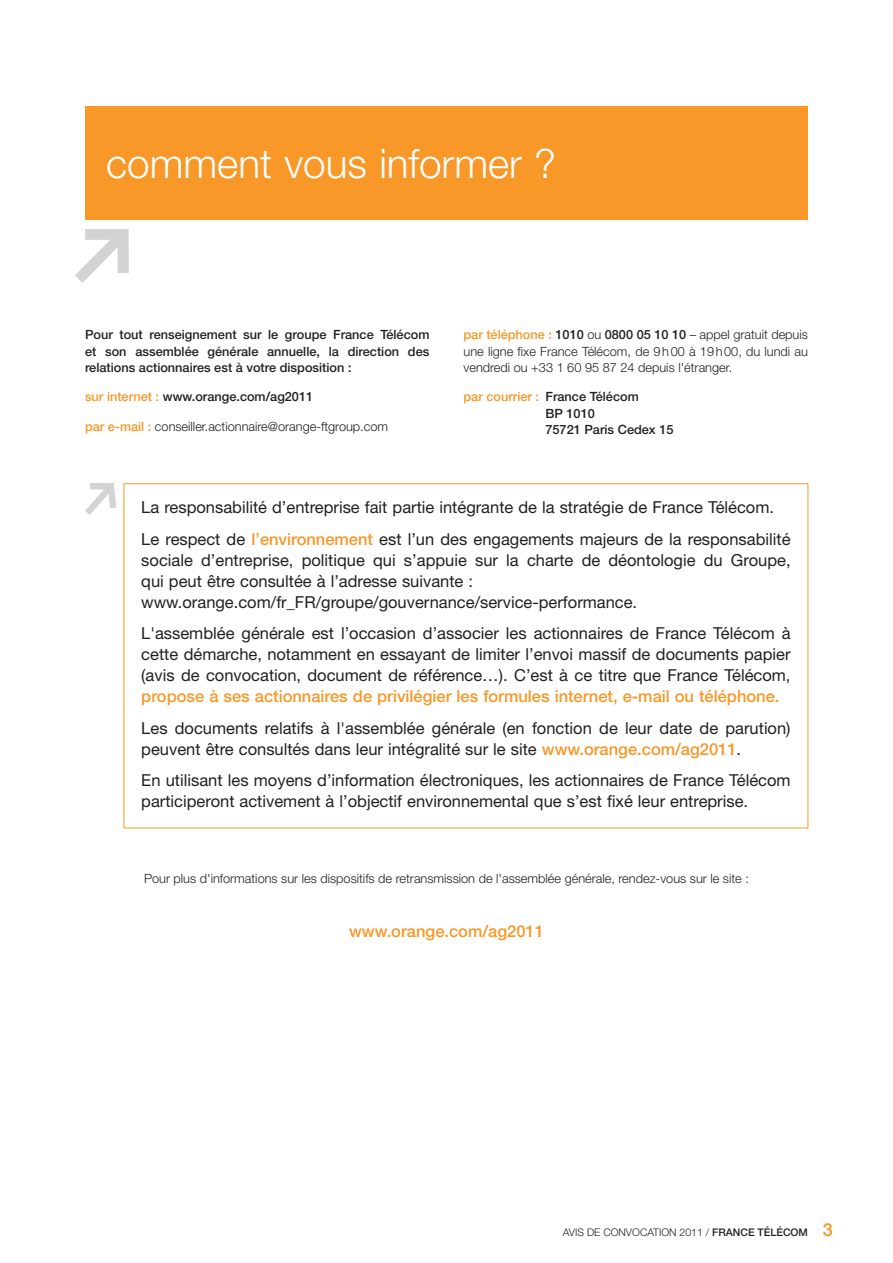
<style>
.page{position:relative;width:893px;height:1263px;background:#fff}
.page>*{position:absolute;margin:0;border:0;box-sizing:border-box;transform-origin:0 0}
.t1{font:300 40.5px "Helvetica Neue LT Std";color:#fff}
.t2{font:16.5px/21px "Helvetica Neue LT Std";color:#231f20}
.t3{font:500 16.5px "Helvetica Neue LT Std";color:#f89828}
.t4{font:300 12.75px/16.5px "Helvetica Neue LT Std";color:#231f20;text-align:justify}
.t5{font:500 12.75px/16.5px "Helvetica Neue LT Std";color:#231f20;text-align:justify}
.t6{font:300 10.5px "Helvetica Neue LT Std";color:#231f20}
.s1{color:#f89828}
.s2{font-weight:500;color:#f89828}
.s3{font-weight:500}
.s4{font-weight:500;font-size:18px;color:#f89828}
</style>
<div class="page">
<div style="left:85px;top:106px;width:723px;height:114px;background:#f89828"></div>
<svg style="left:75px;top:229px;width:54px;height:54px"></svg>
<svg style="left:85px;top:483px;width:31px;height:32px"></svg>
<h1 class="t1" style="left:106px;top:149px;width:451px">comment vous informer ?</h1>
<p class="t5" style="left:85px;top:328px;width:346px">Pour tout renseignement sur le groupe France Télécom et son assemblée générale annuelle, la direction des relations actionnaires est à votre disposition :</p>
<p class="t5" style="left:85px;top:390px;width:230px"><span class="s1">sur internet :</span> www.orange.com/ag2011</p>
<p class="t4" style="left:85px;top:419px;width:305px"><span class="s2">par e-mail :</span> conseiller.actionnaire@orange-ftgroup.com</p>
<p class="t4" style="left:463px;top:328px;width:346px"><span class="s2">par téléphone :</span> <span class="s3">1010</span> ou <span class="s3">0800 05 10 10</span> – appel gratuit depuis une ligne fixe France Télécom, de 9 h 00 à 19 h 00, du lundi au vendredi ou +33 1 60 95 87 24 depuis l'étranger.</p>
<p class="t5" style="left:545px;top:390px;width:130px;text-align:left;text-indent:-82px"><span class="s1">p ar courrier :</span> France Télécom<br>BP 1010<br>75721 Paris Cedex 15</p>
<p class="t2" style="left:141px;top:493px;width:651px;line-height:31.7px">La responsabilité d’entreprise fait partie intégrante de la stratégie de France Télécom.<br>Le respect de <span class="s2">l’environnement</span> est l’un des engagements majeurs de la responsabilité</p>
<p class="t2" style="left:141px;top:551px;width:651px">sociale d’entreprise, politique qui s’appuie sur la charte de déontologie du Groupe, qui peut être consultée à l’adresse suivante : www.orange.com/fr_FR/groupe/gouvernance/service-performance.</p>
<p class="t2" style="left:141px;top:625px;width:651px;text-align:justify">L'assemblée générale est l’occasion d’associer les actionnaires de France Télécom à cette démarche, notamment en essayant de limiter l’envoi massif de documents papier (avis de convocation, document de référence…). C’est à ce titre que France Télécom,</p>
<p class="t3" style="left:141px;top:690px;width:640px">propose à ses actionnaires de privilégier les formules internet, e-mail ou téléphone.</p>
<p class="t2" style="left:141px;top:719px;width:651px">Les documents relatifs à l'assemblée générale (en fonction de leur date de parution) peuvent être consultés dans leur intégralité sur le site <span class="s2">www.orange.com/ag2011</span>.</p>
<p class="t2" style="left:141px;top:772px;width:651px">En utilisant les moyens d’information électroniques, les actionnaires de France Télécom participeront activement à l’objectif environnemental que s’est fixé leur entreprise.</p>
<p class="t4" style="left:144px;top:871px;width:606px">Pour plus d'informations sur les dispositifs de retransmission de l'assemblée générale, rendez-vous sur le site :</p>
<p class="t3" style="left:349px;top:925px;width:196px">www.orange.com/ag2011</p>
<p class="t6" style="left:563px;top:1228px;width:271px">AVIS DE CONVOCATION 2011 / <span class="s3">FRANCE TÉLÉCOM</span> <span class="s4">3</span></p>
</div>
